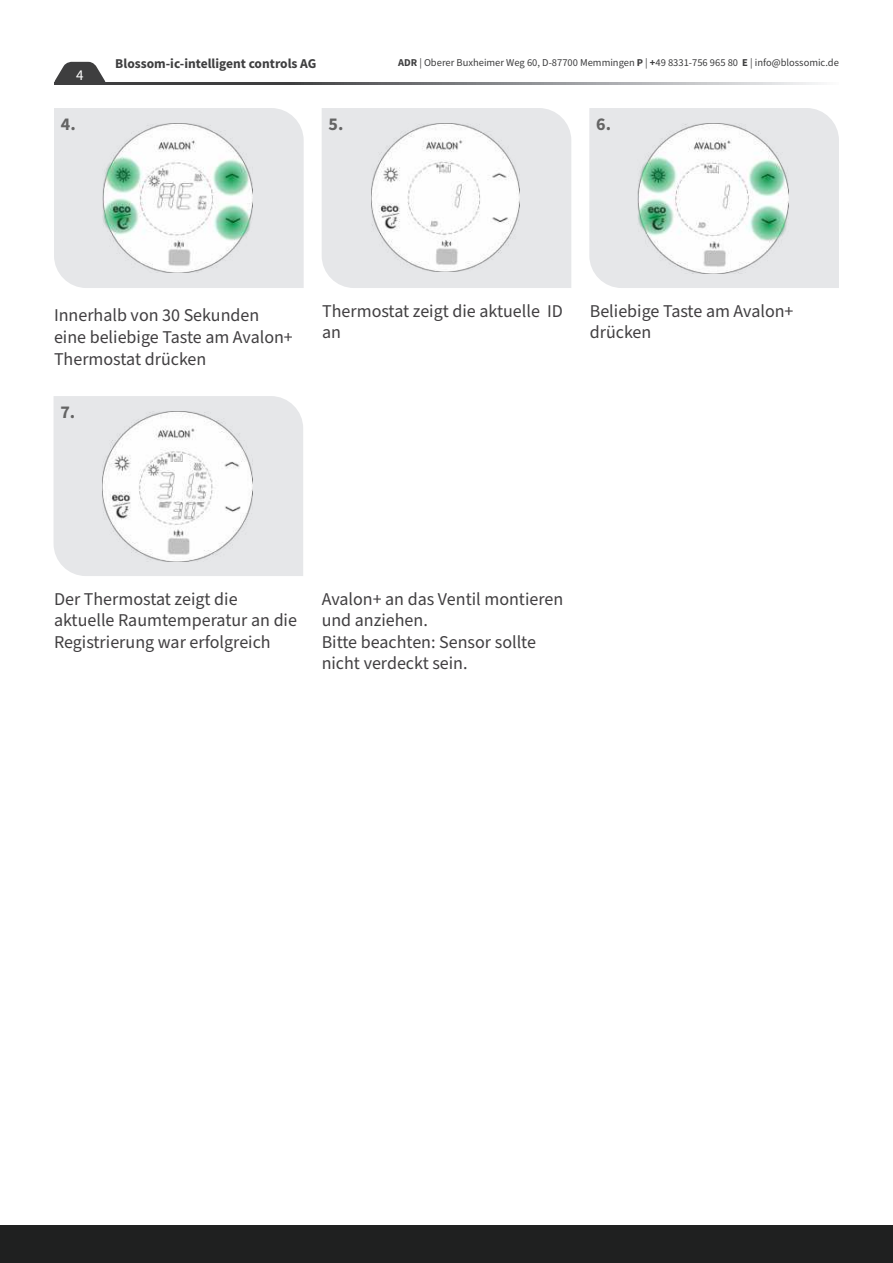
<style>
.page{position:relative;width:893px;height:1263px;background:#fff}
.page>*{position:absolute;margin:0;border:0;box-sizing:border-box;transform-origin:0 0}
.t1{font:18px/21.6px "Source Sans Pro";color:#413f41}
.t2{font:700 18px "Source Sans Pro";color:#646464}
.t3{font:15px "Source Sans Pro";color:#fff}
.t4{font:700 13.5px "Source Sans Pro";color:#3e3e3f}
.t5{font:10.5px "Source Sans Pro";color:#3e3e3f}
.s1{font-weight:700}
</style>
<div class="page">
<svg style="left:54px;top:62px;width:52px;height:23px"></svg>
<div style="left:0;top:1225px;width:893px;height:38px;background:#1f2020"></div>
<div style="left:54px;top:108px;width:250px;height:180px;background:#e6e7e9"></div>
<img style="left:103px;top:124px;width:150px;height:148px">
<div style="left:322px;top:108px;width:249px;height:180px;background:#e6e7e9"></div>
<img style="left:371px;top:123px;width:148px;height:148px">
<div style="left:589px;top:108px;width:250px;height:180px;background:#e6e7e9"></div>
<img style="left:638px;top:123px;width:150px;height:150px">
<div style="left:54px;top:396px;width:249px;height:180px;background:#e6e7e9"></div>
<img style="left:102px;top:411px;width:150px;height:150px">
<p class="t3" style="left:76px;top:67px;width:9px">4</p>
<p class="t4" style="left:115px;top:58px;width:203px">Blossom-ic-intelligent controls AG</p>
<p class="t5" style="left:398px;top:58px;width:442px"><span class="s1">ADR</span> | Oberer Buxheimer Weg 60, D-87700 Memmingen <span class="s1">P</span> | <span class="s1">+</span>49 8331-756 965 80 <span class="s1">E</span> | info@blossomic.de</p>
<p class="t2" style="left:61px;top:116px;width:16px">4.</p>
<p class="t2" style="left:329px;top:116px;width:16px">5.</p>
<p class="t2" style="left:596px;top:116px;width:16px">6.</p>
<p class="t1" style="left:54px;top:305px;width:240px">Innerhalb von 30 Sekunden eine beliebige Taste am Avalon+<br>Thermostat drücken</p>
<p class="t1" style="left:590px;top:300px;width:205px">Beliebige Taste am Avalon+ drücken</p>
<p class="t1" style="left:322px;top:300px;width:242px">Thermostat zeigt die aktuelle ID an</p>
<p class="t2" style="left:60px;top:404px;width:16px">7.</p>
<p class="t1" style="left:54px;top:588px;width:245px">Der Thermostat zeigt die aktuelle Raumtemperatur an die<br>Registrierung war erfolgreich</p>
<p class="t1" style="left:322px;top:588px;width:243px">Avalon+ an das Ventil montieren und anziehen.<br>Bitte beachten: Sensor sollte nicht verdeckt sein.</p>
</div>
